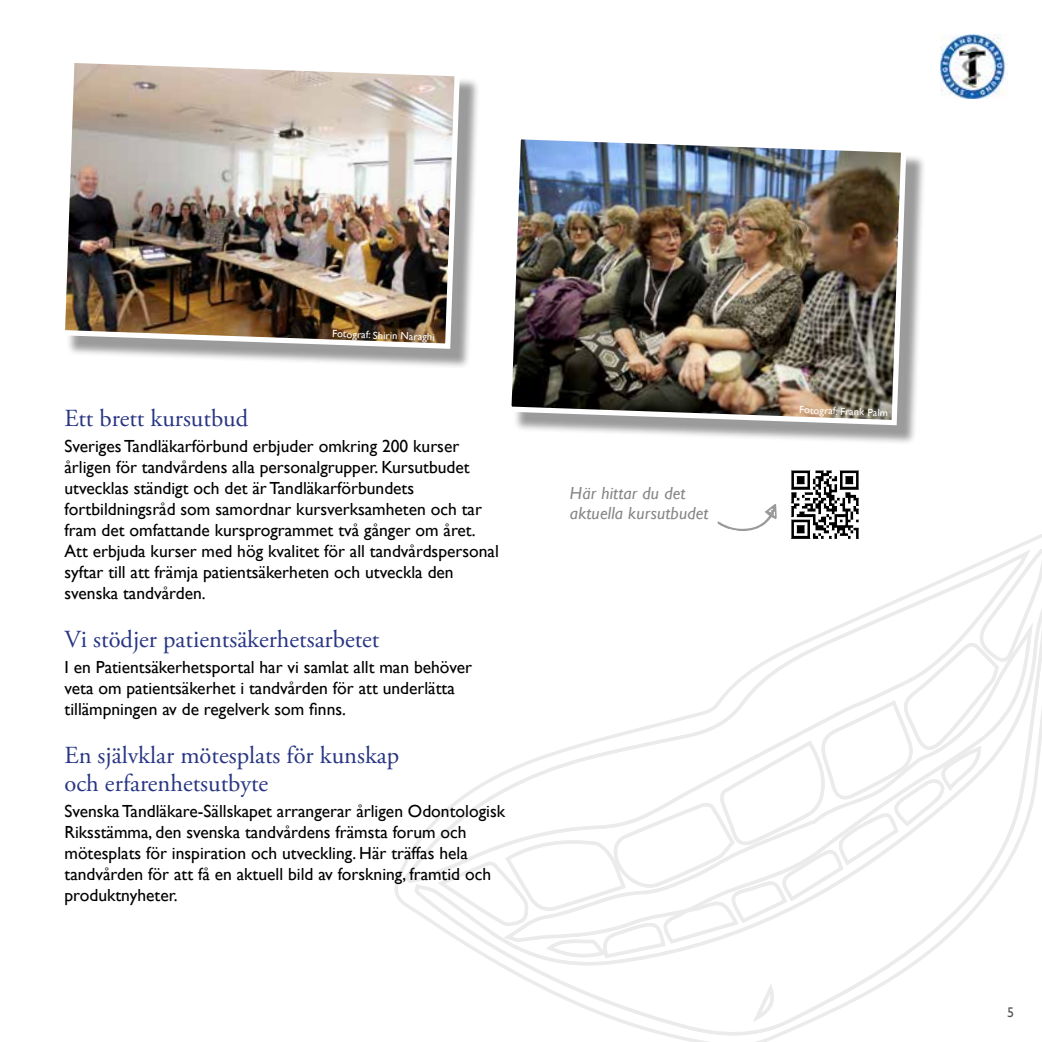
<style>
.page{position:relative;width:1042px;height:1042px;background:#fff}
.page>*{position:absolute;margin:0;border:0;box-sizing:border-box;transform-origin:0 0}
.t1{font:24.5px/28.2px "Adobe Garamond Pro";color:#283583}
.t2{font:17.5px/21px "Gill Sans";color:#000}
.t3{font:italic 17.5px/20.1px "Gill Sans";letter-spacing:.01em;color:#878787}
.t4{font:14px "Gill Sans";color:#575756}
.t5{font:10.5px "Gill Sans";color:#fff}
</style>
<div class="page">
<img style="left:940px;top:35px;width:66px;height:63px">
<svg style="left:413px;top:885px;width:508px;height:157px"></svg>
<svg style="left:436px;top:547px;width:606px;height:413px"></svg>
<svg style="left:752px;top:979px;width:23px;height:43px"></svg>
<img style="left:780px;top:470px;width:90px;height:79px">
<svg style="left:717px;top:504px;width:60px;height:27px"></svg>
<div style="left:66px;top:64px;width:414px;height:306px;background:#000;opacity:.4"></div>
<img style="left:65px;top:63px;width:398px;height:288px">
<div style="left:512px;top:140px;width:414px;height:306px;background:#000;opacity:.4"></div>
<img style="left:511px;top:139px;width:398px;height:289px">
<p class="t5" style="left:332px;top:327px;width:104px;rotate:2deg">Fotograf: Shirin Naraghi</p>
<h1 class="t1" style="left:64px;top:405px;width:185px">Ett brett kursutbud</h1>
<p class="t2" style="left:64px;top:435px;width:436px">Sveriges Tandläkarförbund erbjuder omkring 200 kurser årligen för tandvårdens alla personalgrupper. Kursutbudet utvecklas ständigt och det är Tandläkarförbundets fortbildningsråd som samordnar kursverksamheten och tar fram det omfattande kursprogrammet två gånger om året.<br>Att erbjuda kurser med hög kvalitet för all tandvårdspersonal syftar till att främja patientsäkerheten och utveckla den svenska tandvården.</p>
<h1 class="t1" style="left:64px;top:625px;width:316px">Vi stödjer patientsäkerhetsarbetet</h1>
<p class="t2" style="left:64px;top:656px;width:409px">I en Patientsäkerhetsportal har vi samlat allt man behöver veta om patientsäkerhet i tandvården för att underlätta tillämpningen av de regelverk som finns.</p>
<h1 class="t1" style="left:64px;top:741px;width:336px">En självklar mötesplats för kunskap och erfarenhetsutbyte</h1>
<p class="t2" style="left:64px;top:801px;width:442px">Svenska Tandläkare-Sällskapet arrangerar årligen Odontologisk Riksstämma, den svenska tandvårdens främsta forum och mötesplats för inspiration och utveckling. Här träffas hela tandvården för att få en aktuell bild av forskning, framtid och produktnyheter.</p>
<p class="t3" style="left:570px;top:484px;width:140px">Här hittar du det aktuella kursutbudet</p>
<p class="t5" style="left:799px;top:404px;width:90px;rotate:2deg">Fotograf: Frank Palm</p>
<p class="t4" style="left:1007px;top:1004px;width:8px">5</p>
</div>
